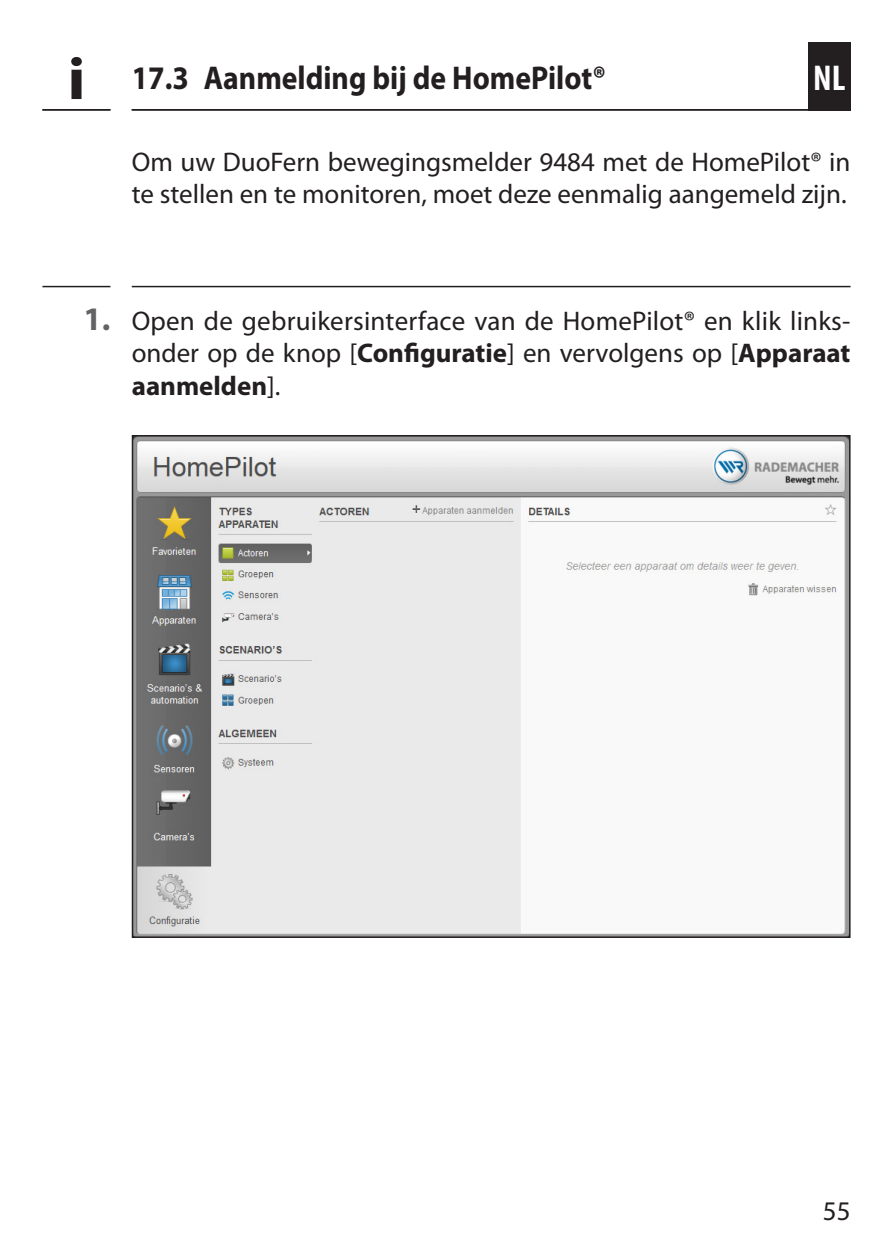
<style>
.page{position:relative;width:893px;height:1259px;background:#fff}
.page>*{position:absolute;margin:0;border:0;box-sizing:border-box;transform-origin:0 0}
.INFO-Icon{font:700 60px "Myriad Pro";color:#231f20;scale:1.1 1}
.t1{font:700 condensed 36px "Myriad Pro";color:#fff}
.t2{font:700 33px "Myriad Pro";color:#231f20;scale:.9 1}
.Fließtext_-_DE{font:27px/32.4px "Myriad Pro";color:#231f20}
.s1{font-weight:700;font-size:33px;color:#636366}
.s2{font-weight:700}
</style>
<div class="page">
<div style="left:808px;top:42px;width:42px;height:69px;background:#231f20"></div>
<hr style="left:132px;top:109px;width:718px;height:2px;background:#231f20">
<hr style="left:42px;top:109px;width:68px;height:2px;background:#231f20">
<svg style="left:42px;top:286px;width:808px;height:1px"></svg>
<img style="left:135px;top:438px;width:712px;height:497px">
<div style="left:132px;top:435px;width:718px;height:503px;border:2px solid #231f20"></div>
<p class="INFO-Icon" style="left:67px;top:45px;width:18px">i</p>
<p class="t2" style="left:132px;top:59px;width:529px">17.3 Aanmelding bij de HomePilot®</p>
<h2 class="t1" style="left:813px;top:58px;width:34px">NL</h2>
<p class="Fließtext_-_DE" style="left:132px;top:146px;width:720px">Om uw DuoFern bewegingsmelder 9484 met de HomePilot® in te stellen en te monitoren, moet deze eenmalig aangemeld zijn.</p>
<p class="Fließtext_-_DE" style="left:132px;top:305px;width:720px;text-align:justify;text-indent:-48px"><span class="s1">1.</span> Open de gebruikersinterface van de HomePilot® en klik links&shy;onder op de knop [<span class="s2">Configuratie</span>] en vervolgens op [<span class="s2">Apparaat aanmelden</span>].</p>
<p class="Fließtext_-_DE" style="left:823px;top:1195px;width:29px">55</p>
</div>
